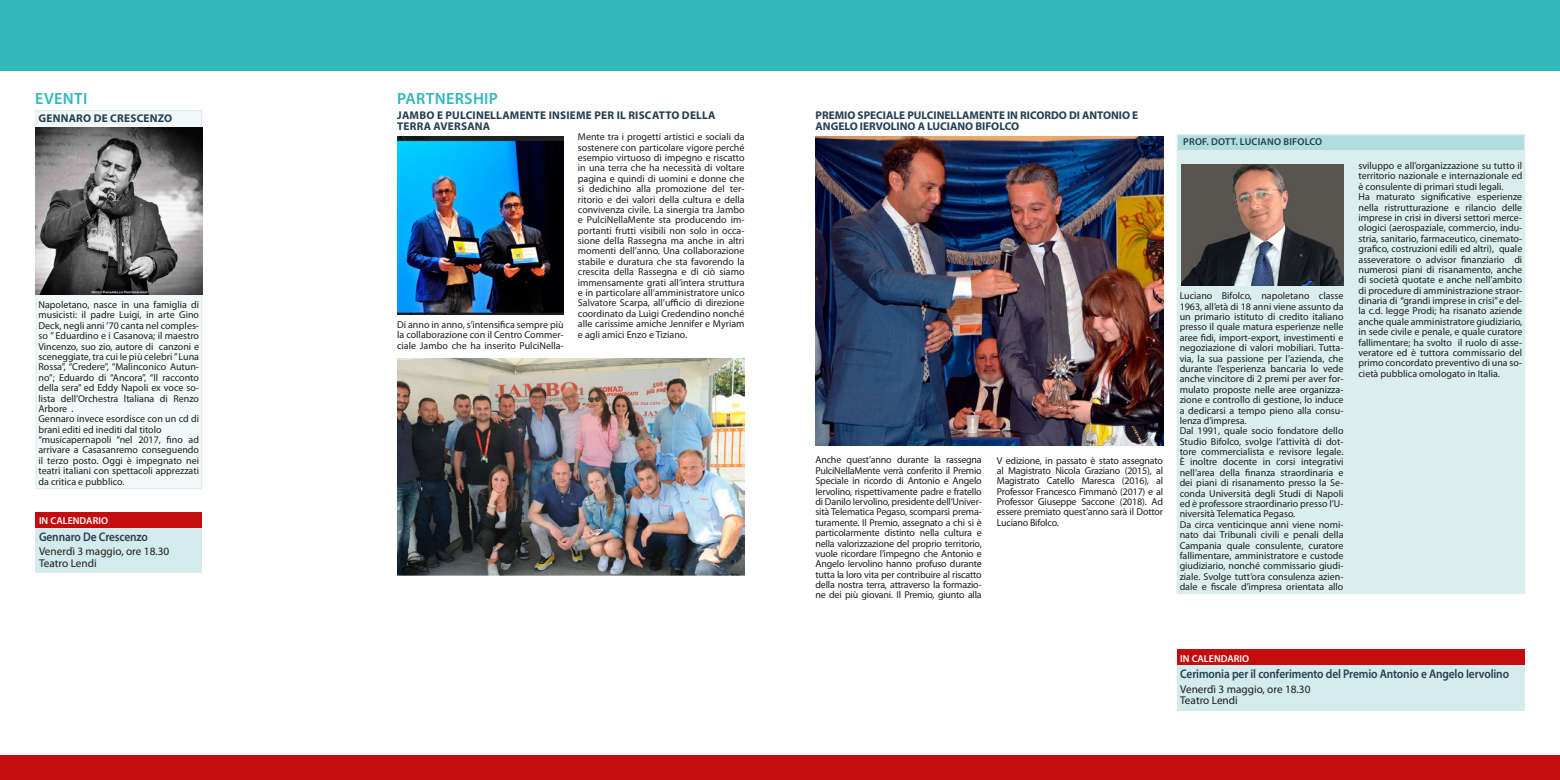
<style>
.page{position:relative;width:1560px;height:780px;background:#fff}
.page>*{position:absolute;margin:0;border:0;box-sizing:border-box;transform-origin:0 0}
.t1{font:600 16.25px "Myriad Pro";letter-spacing:.02em;color:#32b7bb}
.t2{font:600 12.5px "Myriad Pro";letter-spacing:-.01em;color:#243f52;scale:.91 1}
.t3{font:700 11.25px/11.2px "Myriad Pro";color:#243f52}
.t4{font:700 11.25px/11.2px "Myriad Pro";letter-spacing:.02em;color:#243f52}
.t5{font:11.25px/11.2px "Myriad Pro";color:#1d1d1b}
.t6{font:10px/10.4px "Myriad Pro";color:#1d1d1b;text-align:justify}
.t7{font:600 10px "Myriad Pro";letter-spacing:.02em;color:#243f52}
.t8{font:600 10px "Myriad Pro";color:#fff}
</style>
<div class="page">
<div style="left:0;top:0;width:788px;height:71px;background:#32b7bb"></div>
<div style="left:771px;top:0;width:788px;height:71px;background:#32b7bb"></div>
<div style="left:0;top:755px;width:790px;height:25px;background:#c40d0e"></div>
<div style="left:769px;top:755px;width:790px;height:25px;background:#c40d0e"></div>
<img style="left:815px;top:136px;width:347px;height:310px">
<div style="left:1177px;top:135px;width:347px;height:458px;background:#daeeed"></div>
<div style="left:1177px;top:135px;width:347px;height:14px;background:#b2ddde"></div>
<div style="left:1176px;top:134px;width:348px;height:460px;border:1px solid #daeeed"></div>
<img style="left:1181px;top:164px;width:162px;height:121px">
<div style="left:1176px;top:649px;width:348px;height:18px;background:#c40d0e"></div>
<div style="left:1176px;top:665px;width:348px;height:19px;background:#d3ebec"></div>
<div style="left:1176px;top:681px;width:348px;height:18px;background:#d3ebec"></div>
<div style="left:1176px;top:692px;width:348px;height:18px;background:#d3ebec"></div>
<div style="left:35px;top:512px;width:167px;height:17px;background:#c40d0e"></div>
<div style="left:35px;top:527px;width:167px;height:20px;background:#d3ebec"></div>
<div style="left:35px;top:543px;width:167px;height:18px;background:#d3ebec"></div>
<div style="left:35px;top:554px;width:167px;height:19px;background:#d3ebec"></div>
<div style="left:36px;top:111px;width:165px;height:377px;background:#f1f9f9"></div>
<div style="left:35px;top:110px;width:167px;height:379px;border:1px solid #daeeed"></div>
<img style="left:35px;top:127px;width:167px;height:167px">
<img style="left:397px;top:137px;width:166px;height:177px">
<img style="left:397px;top:358px;width:347px;height:218px">
<h1 class="t1" style="left:35px;top:88px;width:54px">EVENTI</h1>
<p class="t4" style="left:39px;top:112px;width:135px">GENNARO DE CRESCENZO</p>
<p class="t6" style="left:38px;top:299px;width:162px;text-align:left">Napoletano, nasce in una famiglia di musicisti: il padre Luigi, in arte Gino Deck, negli anni ’70 canta nel comples&shy;so ” Eduardino e i Casanova; il maestro Vincenzo, suo zio, autore di canzoni e sceneggiate, tra cui Ie più celebri ” Luna Rossa”, “Credere”, “Malinconico Autun&shy;no”; Eduardo di “Ancora”, “ll racconto della sera” ed Eddy Napoli ex voce so&shy;lista dell’Orchestra ltaliana di Renzo Arbore .<br>Gennaro invece esordisce con un cd di brani editi ed inediti dal titolo “musicapernapoli “nel 2017, fino ad arrivare a Casasanremo conseguendo il terzo posto. Oggi è impegnato nei teatri italiani con spettacoli apprezzati da critica e pubblico.</p>
<p class="t8" style="left:39px;top:514px;width:71px">IN CALENDARIO</p>
<p class="t2" style="left:39px;top:528px;width:121px">Gennaro De Crescenzo</p>
<p class="t5" style="left:39px;top:546px;width:132px">Venerdì 3 maggio, ore 18.30<br>Teatro Lendi</p>
<h1 class="t1" style="left:397px;top:89px;width:102px">PARTNERSHIP</h1>
<p class="t4" style="left:397px;top:109px;width:320px">JAMBO E PULCINELLAMENTE INSIEME PER IL RISCATTO DELLA<br>TERRA AVERSANA</p>
<p class="t6" style="left:397px;top:319px;width:168px">Di anno in anno, s’intensifica sempre più la collaborazione con il Centro Commer&shy;ciale Jambo che ha inserito PulciNella-</p>
<p class="t6" style="left:578px;top:131px;width:168px">Mente tra i progetti artistici e sociali da sostenere con particolare vigore perché esempio virtuoso di impegno e riscatto in una terra che ha necessità di voltare pagina e quindi di uomini e donne che si dedichino alla promozione del ter&shy;ritorio e dei valori della cultura e della convivenza civile. La sinergia tra Jambo e PulciNellaMente sta producendo im&shy;portanti frutti visibili non solo in occa&shy;sione della Rassegna ma anche in altri momenti dell’anno. Una collaborazione stabile e duratura che sta favorendo la crescita della Rassegna e di ciò siamo immensamente grati all’intera struttura e in particolare all’amministratore unico Salvatore Scarpa, all’ufficio di direzione coordinato da Luigi Credendino nonché alle carissime amiche Jennifer e Myriam e agli amici Enzo e Tiziano.</p>
<p class="t3" style="left:815px;top:109px;width:324px">PREMIO SPECIALE PULCINELLAMENTE IN RICORDO DI ANTONIO E<br>ANGELO IERVOLINO A LUCIANO BIFOLCO</p>
<p class="t6" style="left:815px;top:454px;width:168px">Anche quest’anno durante la rassegna PulciNellaMente verrà conferito il Premio Speciale in ricordo di Antonio e Angelo Iervolino, rispettivamente padre e fratello di Danilo Iervolino, presidente dell’Univer&shy;sità Telematica Pegaso, scomparsi prema&shy;turamente. Il Premio, assegnato a chi si è particolarmente distinto nella cultura e nella valorizzazione del proprio territorio, vuole ricordare l’impegno che Antonio e Angelo Iervolino hanno profuso durante tutta la loro vita per contribuire al riscatto della nostra terra, attraverso la formazio&shy;ne dei più giovani. Il Premio, giunto alla</p>
<p class="t6" style="left:996px;top:455px;width:168px">V edizione, in passato è stato assegnato al Magistrato Nicola Graziano (2015), al Magistrato Catello Maresca (2016), al Professor Francesco Fimmanò (2017) e al Professor Giuseppe Saccone (2018). Ad essere premiato quest’anno sarà il Dottor Luciano Bifolco.</p>
<p class="t7" style="left:1183px;top:135px;width:140px">PROF. DOTT. LUCIANO BIFOLCO</p>
<p class="t6" style="left:1179px;top:290px;width:165px;text-align:left">Luciano Bifolco, napoletano classe 1963, all’età di 18 anni viene assunto da un primario istituto di credito italiano presso il quale matura esperienze nelle aree fidi, import-export, investimenti e negoziazione di valori mobiliari. Tutta&shy;via, la sua passione per l’azienda, che durante l’esperienza bancaria lo vede anche vincitore di 2 premi per aver for&shy;mulato proposte nelle aree organizza&shy;zione e controllo di gestione, lo induce a dedicarsi a tempo pieno alla consu&shy;lenza d’impresa.<br>Dal 1991, quale socio fondatore dello Studio Bifolco, svolge l’attività di dot&shy;tore commercialista e revisore legale.<br>È inoltre docente in corsi integrativi nell’area della finanza straordinaria e dei piani di risanamento presso la Se&shy;conda Università degli Studi di Napoli ed è professore straordinario presso l’U&shy;niversità Telematica Pegaso.<br>Da circa venticinque anni viene nomi&shy;nato dai Tribunali civili e penali della Campania quale consulente, curatore fallimentare, amministratore e custode giudiziario, nonché commissario giudi&shy;ziale. Svolge tutt’ora consulenza azien&shy;dale e fiscale d’impresa orientata allo</p>
<p class="t6" style="left:1358px;top:160px;width:165px;text-align:left">sviluppo e all’organizzazione su tutto il territorio nazionale e internazionale ed è consulente di primari studi legali.<br>Ha maturato significative esperienze nella ristrutturazione e rilancio delle imprese in crisi in diversi settori merce&shy;ologici (aerospaziale, commercio, indu&shy;stria, sanitario, farmaceutico, cinemato&shy;grafico, costruzioni edili ed altri), quale asseveratore o advisor finanziario di numerosi piani di risanamento, anche di società quotate e anche nell’ambito di procedure di amministrazione straor&shy;dinaria di “grandi imprese in crisi” e del&shy;la c.d. legge Prodi; ha risanato aziende anche quale amministratore giudiziario, in sede civile e penale, e quale curatore fallimentare; ha svolto il ruolo di asse&shy;veratore ed è tuttora commissario del primo concordato preventivo di una so&shy;cietà pubblica omologato in Italia.</p>
<p class="t8" style="left:1179px;top:651px;width:71px">IN CALENDARIO</p>
<p class="t2" style="left:1179px;top:666px;width:363px">Cerimonia per il conferimento del Premio Antonio e Angelo Iervolino</p>
<p class="t5" style="left:1179px;top:683px;width:132px">Venerdì 3 maggio, ore 18.30<br>Teatro Lendi</p>
</div>
